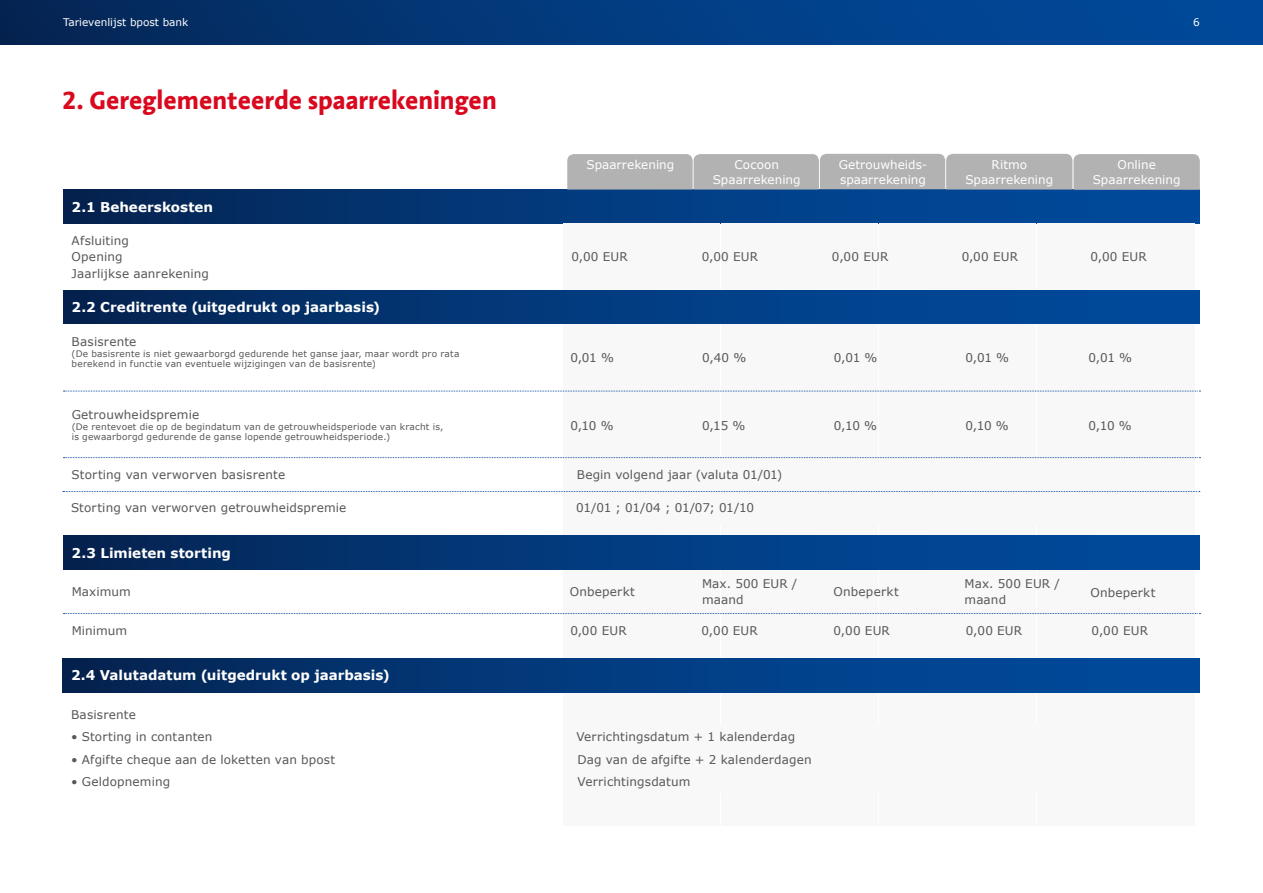
<style>
.page{position:relative;width:1263px;height:893px;background:#fff}
.page>*{position:absolute;margin:0;border:0;box-sizing:border-box;transform-origin:0 0}
.t1{font:700 25.5px "Aroma No 2 LT Com";color:#d9081f}
.t2{font:700 13.5px "Verdana";color:#fff}
.t3{font:12px/16.5px "Verdana";letter-spacing:.01em;color:#575756}
.t4{font:12px/15px "Verdana";color:#fff;text-align:center}
.t5{font:12px "Verdana";letter-spacing:-.03em;color:#575756}
.t6{font:10.5px "Verdana";color:#fff}
.t7{font:9px/10.5px "Verdana";letter-spacing:.025em;color:#575756}
</style>
<div class="page">
<div style="left:0;top:0;width:1263px;height:45px;background:linear-gradient(to right,#052859,#004da2)"></div>
<div style="left:63px;top:190px;width:1137px;height:33px;background:linear-gradient(to right,#052656,#004ea4)"></div>
<div style="left:563px;top:223px;width:157px;height:603px;background:#f8f8f8"></div>
<div style="left:721px;top:223px;width:156px;height:603px;background:#f8f8f8"></div>
<div style="left:879px;top:223px;width:156px;height:603px;background:#f8f8f8"></div>
<div style="left:1037px;top:223px;width:157px;height:603px;background:#f8f8f8"></div>
<div style="left:63px;top:290px;width:1137px;height:34px;background:linear-gradient(to right,#052656,#004ea4)"></div>
<svg style="left:64px;top:391px;width:1136px;height:1px"></svg>
<div style="left:577px;top:457px;width:613px;height:34px;background:#f8f8f8"></div>
<div style="left:576px;top:491px;width:613px;height:34px;background:#f8f8f8"></div>
<div style="left:63px;top:536px;width:1137px;height:33px;background:linear-gradient(to right,#052656,#004ea4)"></div>
<svg style="left:64px;top:613px;width:1136px;height:1px"></svg>
<div style="left:63px;top:659px;width:1136px;height:33px;background:linear-gradient(to right,#052656,#004ea4)"></div>
<div style="left:576px;top:725px;width:614px;height:23px;background:#f8f8f8"></div>
<div style="left:577px;top:748px;width:614px;height:22px;background:#f8f8f8"></div>
<div style="left:577px;top:770px;width:614px;height:22px;background:#f8f8f8"></div>
<svg style="left:64px;top:457px;width:1136px;height:1px"></svg>
<svg style="left:63px;top:491px;width:1137px;height:1px"></svg>
<div style="left:567px;top:154px;width:633px;height:36px;background:#b3b2b2"></div>
<p class="t6" style="left:63px;top:15px;width:127px">Tarievenlijst bpost bank</p>
<h1 class="t1" style="left:62px;top:83px;width:436px">2. Gereglementeerde spaarrekeningen</h1>
<p class="t2" style="left:72px;top:197px;width:143px">2.1 Beheerskosten</p>
<p class="t3" style="left:72px;top:232px;width:139px">Afsluiting<br>Opening<br>Jaarlijkse aanrekening</p>
<p class="t4" style="left:586px;top:157px;width:89px">Spaarrekening</p>
<p class="t3" style="left:571px;top:249px;width:58px">0,00 EUR</p>
<p class="t4" style="left:713px;top:157px;width:89px">Cocoon<br>Spaarrekening</p>
<p class="t4" style="left:839px;top:157px;width:90px;text-align:left">Getrouwheids&shy;spaarrekening</p>
<p class="t4" style="left:965px;top:157px;width:89px">Ritmo<br>Spaarrekening</p>
<p class="t3" style="left:702px;top:249px;width:58px">0,00 EUR</p>
<p class="t3" style="left:832px;top:249px;width:58px">0,00 EUR</p>
<p class="t3" style="left:962px;top:249px;width:58px">0,00 EUR</p>
<p class="t2" style="left:72px;top:298px;width:310px">2.2 Creditrente (uitgedrukt op jaarbasis)</p>
<p class="t3" style="left:72px;top:333px;width:66px">Basisrente</p>
<p class="t7" style="left:72px;top:348px;width:389px">(De basisrente is niet gewaarborgd gedurende het ganse jaar, maar wordt pro rata berekend in functie van eventuele wijzigingen van de basisrente)</p>
<p class="t3" style="left:570px;top:349px;width:45px">0,01 %</p>
<p class="t3" style="left:702px;top:349px;width:46px">0,40 %</p>
<p class="t3" style="left:834px;top:349px;width:45px">0,01 %</p>
<p class="t3" style="left:965px;top:349px;width:45px">0,01 %</p>
<p class="t3" style="left:72px;top:406px;width:129px">Getrouwheidspremie</p>
<p class="t7" style="left:72px;top:421px;width:373px">(De rentevoet die op de begindatum van de getrouwheidsperiode van kracht is, is gewaarborgd gedurende de ganse lopende getrouwheidsperiode.)</p>
<p class="t3" style="left:570px;top:417px;width:45px">0,10 %</p>
<p class="t3" style="left:702px;top:417px;width:45px">0,15 %</p>
<p class="t3" style="left:834px;top:417px;width:45px">0,10 %</p>
<p class="t3" style="left:966px;top:417px;width:45px">0,10 %</p>
<p class="t3" style="left:72px;top:466px;width:215px">Storting van verworven basisrente</p>
<p class="t3" style="left:577px;top:466px;width:207px">Begin volgend jaar (valuta 01/01)</p>
<p class="t3" style="left:71px;top:500px;width:277px">Storting van verworven getrouwheidspremie</p>
<p class="t5" style="left:576px;top:500px;width:179px">01/01 ; 01/04 ; 01/07; 01/10</p>
<p class="t2" style="left:72px;top:543px;width:161px">2.3 Limieten storting</p>
<p class="t3" style="left:72px;top:583px;width:61px">Maximum</p>
<p class="t3" style="left:570px;top:583px;width:67px">Onbeperkt</p>
<p class="t3" style="left:702px;top:575px;width:97px">Max. 500 EUR / maand</p>
<p class="t3" style="left:834px;top:583px;width:67px">Onbeperkt</p>
<p class="t3" style="left:964px;top:575px;width:97px">Max. 500 EUR / maand</p>
<p class="t3" style="left:72px;top:622px;width:57px">Minimum</p>
<p class="t3" style="left:570px;top:622px;width:58px">0,00 EUR</p>
<p class="t3" style="left:701px;top:622px;width:58px">0,00 EUR</p>
<p class="t3" style="left:834px;top:622px;width:58px">0,00 EUR</p>
<p class="t3" style="left:966px;top:622px;width:58px">0,00 EUR</p>
<p class="t2" style="left:71px;top:666px;width:320px">2.4 Valutadatum (uitgedrukt op jaarbasis)</p>
<p class="t3" style="left:71px;top:706px;width:66px">Basisrente</p>
<p class="t3" style="left:71px;top:729px;width:143px">• Storting in contanten</p>
<p class="t3" style="left:71px;top:751px;width:266px">• Afgifte cheque aan de loketten van bpost</p>
<p class="t3" style="left:71px;top:773px;width:101px">• Geldopneming</p>
<p class="t3" style="left:576px;top:726px;width:237px;line-height:22.4px">Verrichtingsdatum + 1 kalenderdag<br>Dag van de afgifte + 2 kalenderdagen<br>Verrichtingsdatum</p>
<p class="t6" style="left:1193px;top:15px;width:8px">6</p>
<p class="t4" style="left:1093px;top:157px;width:89px">Online<br>Spaarrekening</p>
<p class="t3" style="left:1090px;top:249px;width:58px">0,00 EUR</p>
<p class="t3" style="left:1088px;top:349px;width:45px">0,01 %</p>
<p class="t3" style="left:1088px;top:417px;width:45px">0,10 %</p>
<p class="t3" style="left:1090px;top:584px;width:67px">Onbeperkt</p>
<p class="t3" style="left:1092px;top:622px;width:58px">0,00 EUR</p>
</div>
